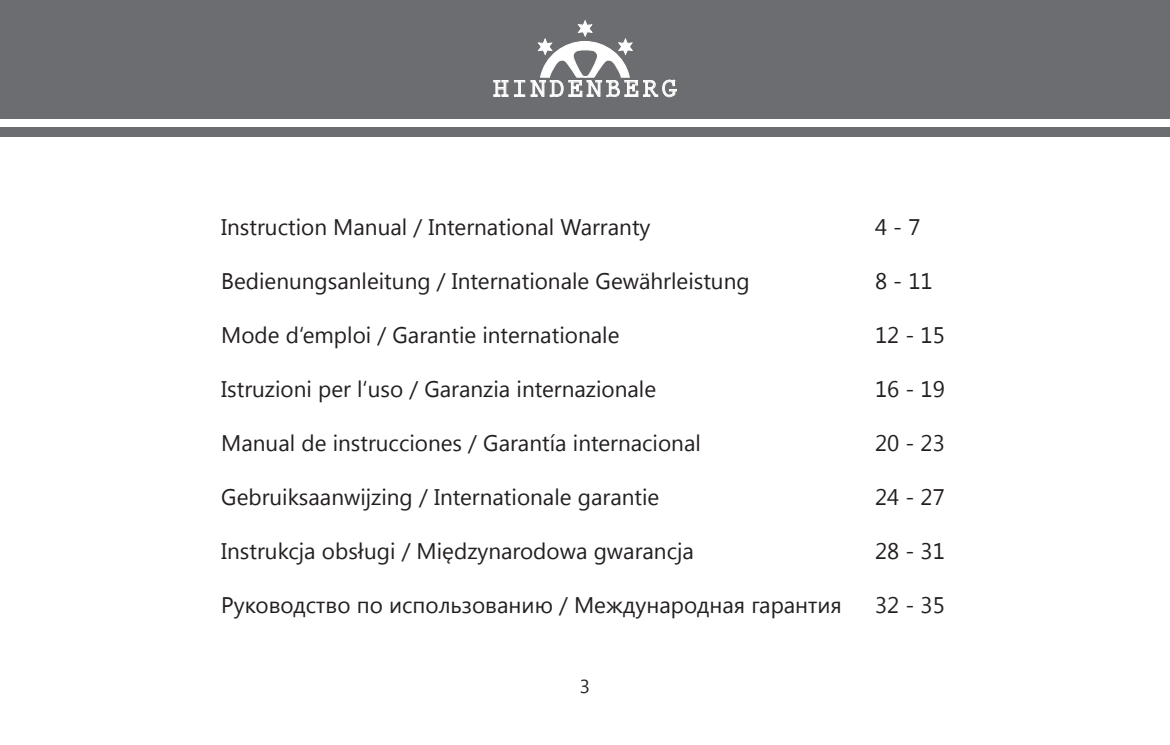
<style>
.page{position:relative;width:1170px;height:745px;background:#fff}
.page>*{position:absolute;margin:0;border:0;box-sizing:border-box;transform-origin:0 0}
.t1{font:700 26.5px "Prestige Elite Std";letter-spacing:.105em;color:#fff}
.t2{font:22.5px "Segoe UI";color:#231f20}
.t3{font:18.75px "Segoe UI";color:#231f20}
</style>
<div class="page">
<div style="left:0;top:0;width:1169px;height:119px;background:#6c6d70"></div>
<div style="left:0;top:127px;width:1169px;height:10px;background:#6c6d70"></div>
<svg style="left:493px;top:80px;width:15px;height:17px"></svg>
<svg style="left:514px;top:20px;width:162px;height:77px"></svg>
<p class="t1" style="left:493px;top:74px;width:185px">HINDENBERG</p>
<p class="t2" style="left:221px;top:211px;width:431px">Instruction Manual / International Warranty</p>
<p class="t2" style="left:221px;top:265px;width:530px">Bedienungsanleitung / Internationale Gewährleistung</p>
<p class="t2" style="left:221px;top:319px;width:400px">Mode d‘emploi / Garantie internationale</p>
<p class="t2" style="left:221px;top:373px;width:436px">Istruzioni per l‘uso / Garanzia internazionale</p>
<p class="t2" style="left:221px;top:427px;width:481px">Manual de instrucciones / Garantía internacional</p>
<p class="t2" style="left:221px;top:481px;width:439px">Gebruiksaanwijzing / Internationale garantie</p>
<p class="t2" style="left:221px;top:535px;width:474px">Instrukcja obsługi / Międzynarodowa gwarancja</p>
<p class="t2" style="left:221px;top:589px;width:622px">Руководство по использованию / Международная гарантия</p>
<p class="t3" style="left:580px;top:672px;width:12px">3</p>
<p class="t2" style="left:874px;top:211px;width:47px">4 - 7</p>
<p class="t2" style="left:874px;top:265px;width:59px">8 - 11</p>
<p class="t2" style="left:874px;top:319px;width:71px">12 - 15</p>
<p class="t2" style="left:874px;top:373px;width:71px">16 - 19</p>
<p class="t2" style="left:874px;top:427px;width:71px">20 - 23</p>
<p class="t2" style="left:874px;top:481px;width:71px">24 - 27</p>
<p class="t2" style="left:874px;top:535px;width:71px">28 - 31</p>
<p class="t2" style="left:874px;top:589px;width:71px">32 - 35</p>
</div>
